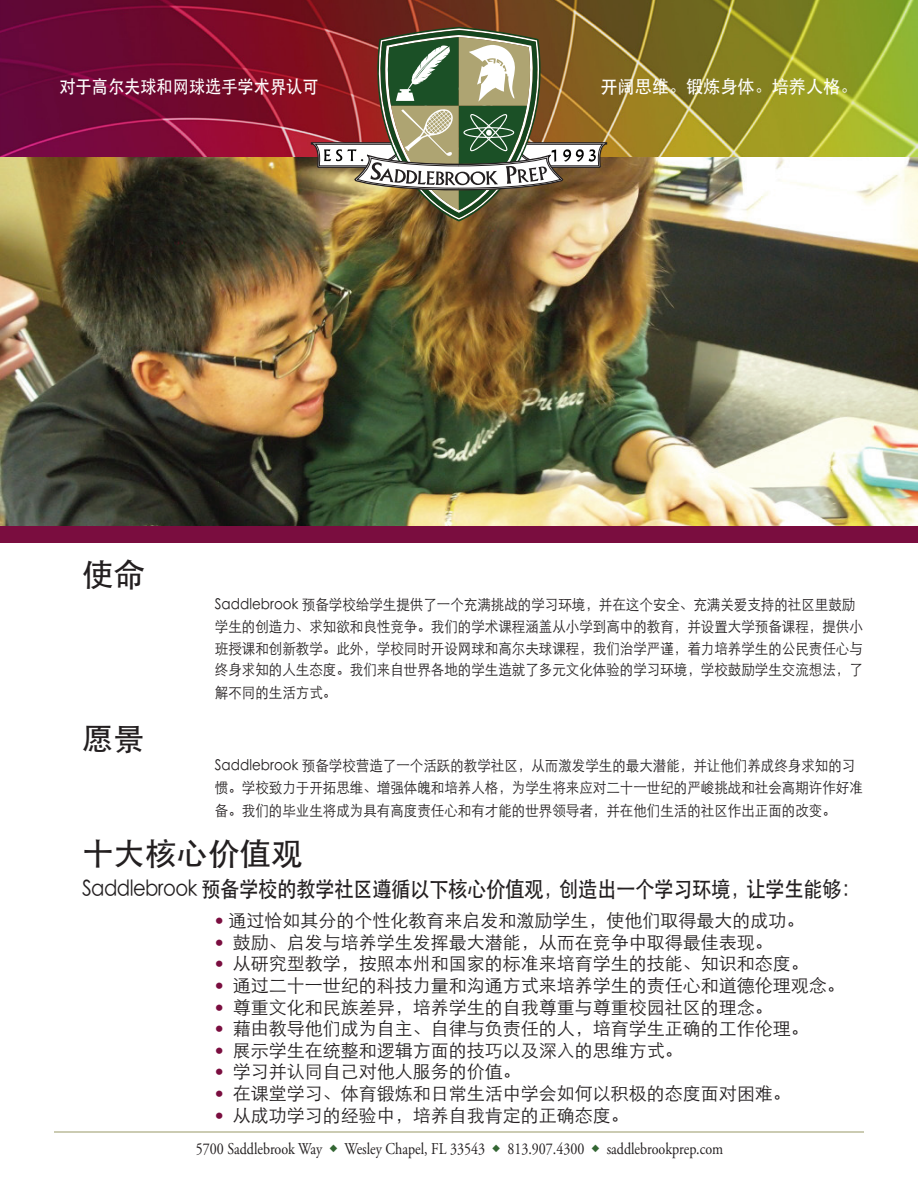
<style>
.page{position:relative;width:918px;height:1188px;background:#fff}
.page>*{position:absolute;margin:0;border:0;box-sizing:border-box;transform-origin:0 0}
.t1{font:31.5px "ST Heiti";color:#231f20}
.t2{font:22.05px "ST Heiti";letter-spacing:-.03em;color:#231f20;scale:.89 1}
.t3{font:18px "ST Xihei";color:#231f20}
.t4{font:18px "ST Heiti";color:#fff;scale:.9 1}
.t5{font:18px "ST Heiti";color:#fff;scale:.95 1}
.t6{font:16.5px "Adobe Garamond";color:#231f20;scale:.85 1}
.t7{font:15px/21.9px "ST Xihei";color:#231f20;scale:.9 1}
.s1{font-family:"Frutiger";font-weight:700;color:#7a0d3f}
.s2{color:#363}
</style>
<div class="page">
<img style="left:0;top:157px;width:918px;height:369px">
<svg style="left:0;top:0;width:918px;height:157px;background:#824b2b"></svg>
<div style="left:0;top:526px;width:918px;height:17px;background:#7a0d3f"></div>
<img style="left:311px;top:27px;width:296px;height:195px">
<hr style="left:54px;top:1132px;width:810px;height:1px;background:#996">
<p class="t4" style="left:59px;top:77px;width:289px">对于高尔夫球和网球选手学术界认可</p>
<p class="t5" style="left:601px;top:77px;width:272px">开阔思维。锻炼身体。培养人格。</p>
<h1 class="t1" style="left:82px;top:559px;width:64px">使命</h1>
<h1 class="t1" style="left:82px;top:723px;width:64px">愿景</h1>
<p class="t7" style="left:215px;top:594px;width:722px">Saddlebrook 预备学校给学生提供了一个充满挑战的学习环境，并在这个安全、充满关爱支持的社区里鼓励学生的创造力、求知欲和良性竞争。我们的学术课程涵盖从小学到高中的教育，并设置大学预备课程，提供小班授课和创新教学。此外，学校同时开设网球和高尔夫球课程，我们治学严谨，着力培养学生的公民责任心与终身求知的人生态度。我们来自世界各地的学生造就了多元文化体验的学习环境，学校鼓励学生交流想法，了解不同的生活方式。</p>
<p class="t7" style="left:215px;top:755px;width:722px">Saddlebrook 预备学校营造了一个活跃的教学社区，从而激发学生的最大潜能，并让他们养成终身求知的习惯。学校致力于开拓思维、增强体魄和培养人格，为学生将来应对二十一世纪的严峻挑战和社会高期许作好准备。我们的毕业生将成为具有高度责任心和有才能的世界领导者，并在他们生活的社区作出正面的改变。</p>
<h1 class="t1" style="left:82px;top:838px;width:222px">十大核心价值观</h1>
<h2 class="t2" style="left:82px;top:878px;width:876px">Saddlebrook 预备学校的教学社区遵循以下核心价值观，创造出一个学习环境，让学生能够：</h2>
<p class="t3" style="left:215px;top:912px;width:591px"><span class="s1">•</span> 通过恰如其分的个性化教育来启发和激励学生，使他们取得最大的成功。</p>
<p class="t3" style="left:215px;top:933px;width:559px"><span class="s1">•</span> 鼓励、启发与培养学生发挥最大潜能，从而在竞争中取得最佳表现。</p>
<p class="t3" style="left:215px;top:955px;width:596px"><span class="s1">•</span> 从研究型教学，按照本州和国家的标准来培育学生的技能、知识和态度。</p>
<p class="t3" style="left:215px;top:976px;width:632px"><span class="s1">•</span> 通过二十一世纪的科技力量和沟通方式来培养学生的责任心和道德伦理观念。</p>
<p class="t3" style="left:215px;top:998px;width:559px"><span class="s1">•</span> 尊重文化和民族差异，培养学生的自我尊重与尊重校园社区的理念。</p>
<p class="t3" style="left:215px;top:1020px;width:596px"><span class="s1">•</span> 藉由教导他们成为自主、自律与负责任的人，培育学生正确的工作伦理。</p>
<p class="t3" style="left:215px;top:1041px;width:469px"><span class="s1">•</span> 展示学生在统整和逻辑方面的技巧以及深入的思维方式。</p>
<p class="t3" style="left:215px;top:1063px;width:307px"><span class="s1">•</span> 学习并认同自己对他人服务的价值。</p>
<p class="t3" style="left:215px;top:1084px;width:578px"><span class="s1">•</span> 在课堂学习、体育锻炼和日常生活中学会如何以积极的态度面对困难。</p>
<p class="t3" style="left:215px;top:1106px;width:416px"><span class="s1">•</span> 从成功学习的经验中，培养自我肯定的正确态度。</p>
<p class="t6" style="left:196px;top:1140px;width:622px">5700 Saddlebrook Way <span class="s2">◆</span> Wesley Chapel, FL 33543 <span class="s2">◆</span> 813.907.4300 <span class="s2">◆</span> saddlebrookprep.com</p>
</div>
